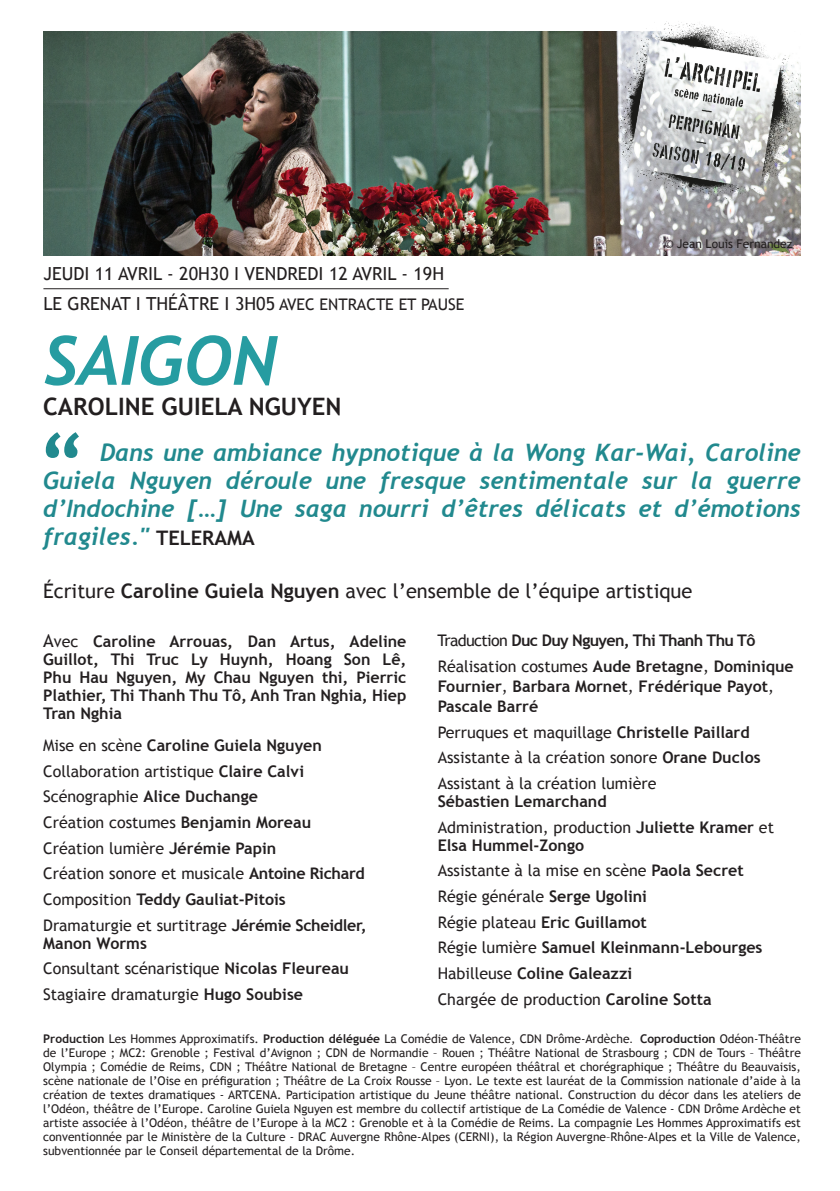
<style>
.page{position:relative;width:840px;height:1191px;background:#fff}
.page>*{position:absolute;margin:0;border:0;box-sizing:border-box;transform-origin:0 0}
.t1{font:700 82px "Trebuchet MS";color:#21898e}
.t2{font:italic 700 68px "Trebuchet";color:#269ca1}
.t3{font:italic 700 24px/28px "Trebuchet";color:#21898e;text-align:justify}
.t4{font:700 24px "Trebuchet MS";color:#231f20}
.t5{font:20px "Trebuchet MS";color:#231f20}
.t6{font:18px/29.6px "Trebuchet MS";color:#231f20}
.t7{font:700 16px/25.6px "Trebuchet MS";color:#231f20}
.t8{font:16px/25.6px "Trebuchet MS";color:#231f20}
.t9{font:700 16px/25.6px "Trebuchet MS";letter-spacing:-.04em;color:#231f20}
.t10{font:12px/14px "Trebuchet MS";color:#231f20;text-align:justify}
.s1{font-size:16px}
.s2{font-family:"Trebuchet MS";font-style:normal;font-size:20px;color:#231f20}
.s3{font-weight:700}
.s4{font-weight:400;font-size:18px}
.s5{font-weight:400}
.s6{font-family:"Mangal"}
</style>
<div class="page">
<img style="left:43px;top:31px;width:757px;height:224px">
<img style="left:612px;top:21px;width:189px;height:181px">
<hr style="left:43px;top:288px;width:405px;height:1px;background:#231f20">
<h3 class="t6" style="left:43px;top:259px;width:422px">jeudi 11 avril - 20h30 i vendredi 12 avril - 19h le grenat i théâtre i 3h05 <span class="s1">avec entracte et pause</span></h3>
<h2 class="t2" style="left:43px;top:319px;width:235px">SAIGON</h2>
<h3 class="t4" style="left:43px;top:391px;width:300px">Caroline Guiela nGuyen</h3>
<p class="t10" style="left:664px;top:237px;width:129px">© jean louis Fernandez</p>
<h1 class="t1" style="left:38px;top:412px;width:50px">“</h1>
<h3 class="t3" style="left:43px;top:439px;width:758px;text-indent:57px">Dans une ambiance hypnotique à la Wong Kar-Wai, Caroline Guiela Nguyen déroule une fresque sentimentale sur la guerre d’Indochine […] Une saga nourri d’êtres délicats et d’émotions fragiles." <span class="s2">TeleraMa</span></h3>
<h3 class="t5" style="left:43px;top:579px;width:650px">écriture <span class="s3">Caroline Guiela nguyen</span> avec l’ensemble de l’équipe artistique</h3>
<h3 class="t7" style="left:43px;top:632px;width:364px;line-height:18px;text-align:justify"><span class="s4">a</span><span class="s5">vec</span> Caroline arrouas, Dan artus, adeline Guillot, Thi Truc ly Huynh, Hoang Son lê, Phu Hau nguyen, My Chau nguyen thi, Pierric Plathier, Thi Thanh Thu Tô, anh Tran nghia, Hiep Tran nghia</h3>
<p class="t8" style="left:43px;top:732px;width:325px">Mise en scène <span class="s3">Caroline Guiela nguyen </span>collaboration artistique <span class="s3">Claire Calvi </span>scénographie <span class="s3">alice Duchange<br></span>création costumes <span class="s3">Benjamin Moreau </span>création lumière <span class="s3">Jérémie Papin<br></span>création sonore et musicale <span class="s3">antoine richard </span>composition <span class="s3">Teddy Gauliat-Pitois </span>dramaturgie et surtitrage <span class="s3">Jérémie Scheidler,</span></p>
<h3 class="t8" style="left:43px;top:930px;width:307px"><span class="s3">Manon Worms<br></span>consultant scénaristique <span class="s3">nicolas Fleureau </span>stagiaire dramaturgie <span class="s3">Hugo Soubise</span></h3>
<h3 class="t9" style="left:437px;top:628px;width:357px"><span class="s5">traduction</span> Duc Duy nguyen, Thi Thanh Thu Tô <span class="s5">réalisation costumes</span> aude Bretagne<span class="s5">,</span> Dominique</h3>
<h3 class="t7" style="left:437px;top:676px;width:338px;line-height:20px">Fournier<span class="s5">,</span> Barbara Mornet<span class="s5">,</span> Frédérique Payot<span class="s5">,<br></span>Pascale Barré</h3>
<h3 class="t8" style="left:437px;top:719px;width:324px">perruques et maquillage <span class="s3">Christelle Paillard </span>assistante à la création sonore <span class="s3">orane Duclos </span>assistant à la création lumière</h3>
<h3 class="t7" style="left:437px;top:788px;width:337px">Sébastien lemarchand<br><span class="s5">administration, production</span> Juliette Kramer <span class="s5">et</span></h3>
<h3 class="t7" style="left:437px;top:832px;width:326px">elsa Hummel-Zongo<br><span class="s5">assistante à la mise en scène</span> Paola Secret <span class="s5">régie générale</span> Serge ugolini<br><span class="s5">régie plateau</span> eric Guillamot<br><span class="s5">régie lumière</span> Samuel Kleinmann-lebourges <span class="s5">habilleuse</span> Coline Galeazzi<br><span class="s5">chargée de production</span> Caroline Sotta</h3>
<p class="t10" style="left:43px;top:1031px;width:758px"><span class="s3">Production</span> les hommes approximatifs. <span class="s3">Production déléguée</span> la comédie de valence, cdn drôme-ardèche<span class="s6">.</span> <span class="s3">Coproduction</span> Odéon-théâtre de l’europe ; Mc2: grenoble ; Festival d’avignon ; cdn de normandie – rouen ; théâtre national de strasbourg ; cdn de tours – théâtre Olympia ; comédie de reims, cdn ; théâtre national de Bretagne – centre européen théâtral et chorégraphique ; théâtre du Beauvaisis, scène nationale de l’Oise en préfiguration ; Théâtre de La Croix Rousse – Lyon. Le texte est lauréat de la Commission nationale d’aide à la création de textes dramatiques - artcena. participation artistique du jeune théâtre national. construction du décor dans les ateliers de l’Odéon, théâtre de l’europe. caroline guiela nguyen est membre du collectif artistique de la comédie de valence - cdn drôme ardèche et artiste associée à l’Odéon, théâtre de l’europe à la Mc2 : grenoble et à la comédie de reims. la compagnie les hommes approximatifs est conventionnée par le Ministère de la culture - drac auvergne rhône-alpes (cerni), la région auvergne–rhône-alpes et la ville de valence, subventionnée par le conseil départemental de la drôme.</p>
</div>
